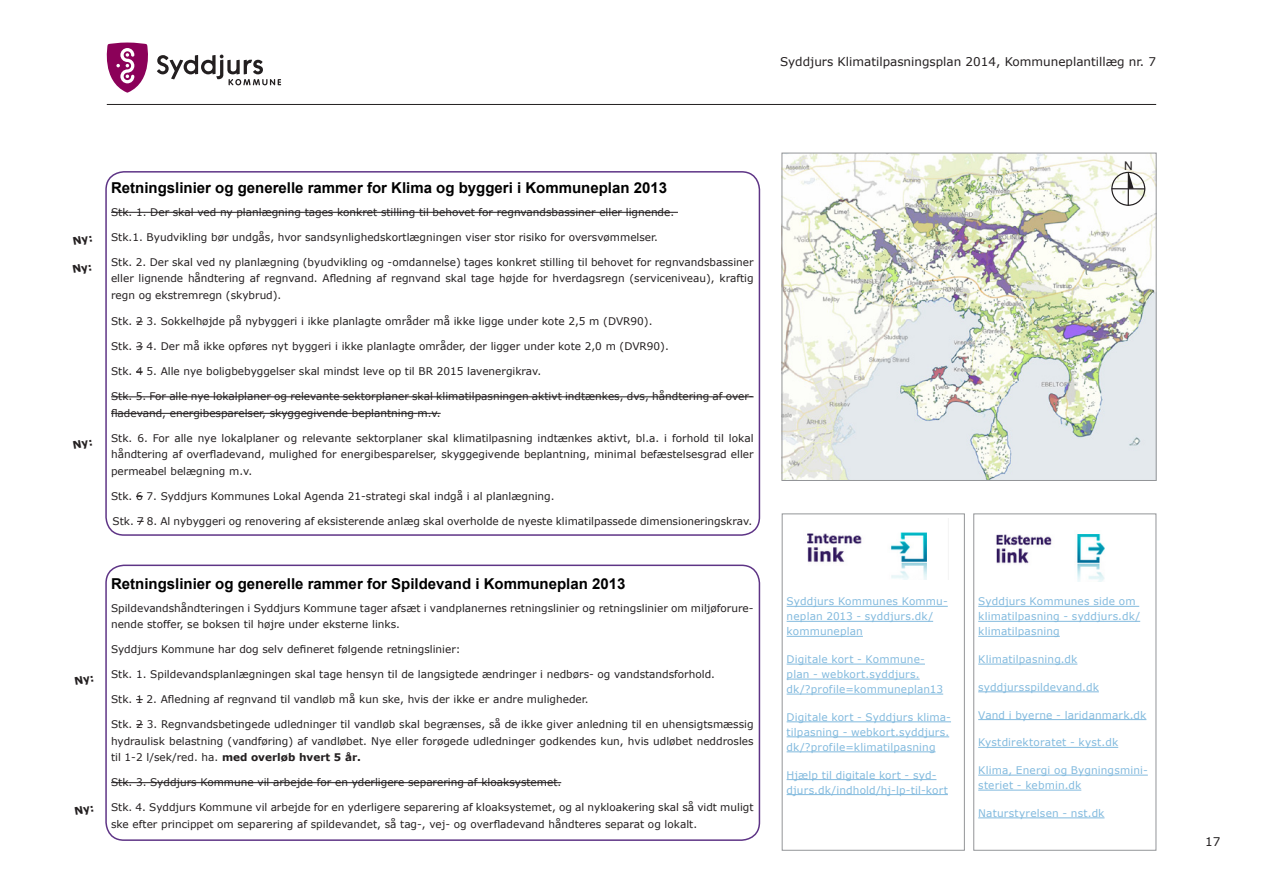
<style>
.page{position:relative;width:1263px;height:893px;background:#fff}
.page>*{position:absolute;margin:0;border:0;box-sizing:border-box;transform-origin:0 0}
.Overskrift_4{font:700 15px "Arial";color:#000}
.t1{font:12px "Verdana";color:#231f20}
.IHF-O4{font:12px "Arial";color:#231f20}
.Retningslinier{font:10.5px/16.5px "Verdana";color:#231f20}
.Link_tekst{font:10.5px/15px "Verdana";letter-spacing:.015em;color:#82bade}
.s1{font-weight:700}
</style>
<div class="page">
<hr style="left:107px;top:104px;width:1049px;height:1px;background:#231f20">
<svg style="left:107px;top:43px;width:174px;height:50px"></svg>
<hr style="left:978px;top:606px;width:161px;height:1px;background:#82bade">
<hr style="left:978px;top:621px;width:162px;height:1px;background:#82bade">
<hr style="left:978px;top:636px;width:82px;height:1px;background:#82bade">
<hr style="left:978px;top:664px;width:99px;height:1px;background:#82bade">
<hr style="left:978px;top:691px;width:121px;height:1px;background:#82bade">
<hr style="left:978px;top:719px;width:168px;height:1px;background:#82bade">
<hr style="left:978px;top:747px;width:140px;height:1px;background:#82bade">
<hr style="left:978px;top:775px;width:170px;height:1px;background:#82bade">
<hr style="left:978px;top:790px;width:103px;height:1px;background:#82bade">
<hr style="left:978px;top:817px;width:126px;height:1px;background:#82bade">
<div style="left:973px;top:514px;width:183px;height:336px;border:1px solid #939598"></div>
<img style="left:996px;top:534px;width:109px;height:47px">
<hr style="left:787px;top:606px;width:161px;height:1px;background:#82bade">
<hr style="left:787px;top:621px;width:146px;height:1px;background:#82bade">
<hr style="left:787px;top:636px;width:76px;height:1px;background:#82bade">
<hr style="left:787px;top:664px;width:138px;height:1px;background:#82bade">
<hr style="left:787px;top:679px;width:133px;height:1px;background:#82bade">
<hr style="left:787px;top:694px;width:156px;height:1px;background:#82bade">
<hr style="left:787px;top:721px;width:164px;height:1px;background:#82bade">
<hr style="left:787px;top:736px;width:162px;height:1px;background:#82bade">
<hr style="left:787px;top:751px;width:148px;height:1px;background:#82bade">
<hr style="left:787px;top:779px;width:149px;height:1px;background:#82bade">
<hr style="left:787px;top:794px;width:161px;height:1px;background:#82bade">
<div style="left:782px;top:514px;width:182px;height:336px;border:1px solid #939598"></div>
<img style="left:807px;top:532px;width:120px;height:47px">
<img style="left:784px;top:155px;width:370px;height:324px">
<div style="left:782px;top:153px;width:374px;height:328px;border:1px solid #939598"></div>
<div style="left:1111px;top:172px;width:34px;height:34px;border:1px solid #231f20;border-radius:50%"></div>
<hr style="left:1128px;top:172px;width:1px;height:34px;background:#231f20">
<hr style="left:1111px;top:188px;width:34px;height:1px;background:#231f20">
<svg style="left:1129px;top:172px;width:5px;height:17px"></svg>
<hr style="left:111px;top:782px;width:450px;height:1px;background:#231f20">
<div style="left:105px;top:565px;width:655px;height:276px;border:2px solid #5e3486;border-radius:18px"></div>
<hr style="left:111px;top:212px;width:567px;height:1px;background:#231f20">
<hr style="left:111px;top:397px;width:643px;height:1px;background:#231f20">
<hr style="left:111px;top:413px;width:303px;height:1px;background:#231f20">
<svg style="left:414px;top:413px;width:27px;height:1px"></svg>
<div style="left:105px;top:171px;width:655px;height:365px;border:2px solid #5e3486;border-radius:18px"></div>
<p class="t1" style="left:780px;top:54px;width:377px">Syddjurs Klimatilpasningsplan 2014, Kommuneplantillæg nr. 7</p>
<p class="Overskrift_4" style="left:111px;top:178px;width:557px">Retningslinier og generelle rammer for Klima og byggeri i Kommuneplan 2013</p>
<p class="Retningslinier" style="left:111px;top:203px;width:565px">Stk. 1. Der skal ved ny planlægning tages konkret stilling til behovet for regnvandsbassiner eller lignende.</p>
<p class="Retningslinier" style="left:111px;top:228px;width:548px">Stk.1. Byudvikling bør undgås, hvor sandsynlighedskortlægningen viser stor risiko for oversvømmelser.</p>
<p class="Retningslinier" style="left:111px;top:253px;width:644px;text-align:justify">Stk. 2. Der skal ved ny planlægning (byudvikling og -omdannelse) tages konkret stilling til behovet for regnvandsbassiner eller lignende håndtering af regnvand. Afledning af regnvand skal tage højde for hverdagsregn (serviceniveau), kraftig regn og ekstremregn (skybrud).</p>
<p class="Retningslinier" style="left:111px;top:313px;width:543px">Stk. 2 3. Sokkelhøjde på nybyggeri i ikke planlagte områder må ikke ligge under kote 2,5 m (DVR90).</p>
<p class="Retningslinier" style="left:111px;top:338px;width:559px">Stk. 3 4. Der må ikke opføres nyt byggeri i ikke planlagte områder, der ligger under kote 2,0 m (DVR90).</p>
<p class="Retningslinier" style="left:111px;top:363px;width:432px">Stk. 4 5. Alle nye boligbebyggelser skal mindst leve op til BR 2015 lavenergikrav.</p>
<p class="Retningslinier" style="left:111px;top:388px;width:644px">Stk. 5. For alle nye lokalplaner og relevante sektorplaner skal klimatilpasningen aktivt indtænkes, dvs, håndtering af over&shy;fladevand, energibesparelser, skyggegivende beplantning m.v.</p>
<p class="Retningslinier" style="left:111px;top:429px;width:644px;text-align:justify">Stk. 6. For alle nye lokalplaner og relevante sektorplaner skal klimatilpasning indtænkes aktivt, bl.a. i forhold til lokal håndtering af overfladevand, mulighed for energibesparelser, skyggegivende beplantning, minimal befæstelsesgrad eller permeabel belægning m.v.</p>
<p class="Retningslinier" style="left:111px;top:487px;width:445px">Stk. 6 7. Syddjurs Kommunes Lokal Agenda 21-strategi skal indgå i al planlægning.</p>
<p class="Retningslinier" style="left:113px;top:512px;width:641px">Stk. 7 8. Al nybyggeri og renovering af eksisterende anlæg skal overholde de nyeste klimatilpassede dimensioneringskrav.</p>
<p class="Overskrift_4" style="left:111px;top:574px;width:516px">Retningslinier og generelle rammer for Spildevand i Kommuneplan 2013</p>
<p class="Retningslinier" style="left:111px;top:599px;width:644px">Spildevandshåndteringen i Syddjurs Kommune tager afsæt i vandplanernes retningslinier og retningslinier om miljøforure&shy;nende stoffer, se boksen til højre under eksterne links.</p>
<p class="Retningslinier" style="left:111px;top:641px;width:351px">Syddjurs Kommune har dog selv defineret følgende retningslinier:</p>
<p class="Retningslinier" style="left:111px;top:666px;width:605px">Stk. 1. Spildevandsplanlægningen skal tage hensyn til de langsigtede ændringer i nedbørs- og vandstandsforhold.</p>
<p class="Retningslinier" style="left:111px;top:691px;width:479px">Stk. 1 2. Afledning af regnvand til vandløb må kun ske, hvis der ikke er andre muligheder.</p>
<p class="Retningslinier" style="left:111px;top:716px;width:644px;text-align:justify">Stk. 2 3. Regnvandsbetingede udledninger til vandløb skal begrænses, så de ikke giver anledning til en uhensigtsmæssig hydraulisk belastning (vandføring) af vandløbet. Nye eller forøgede udledninger godkendes kun, hvis udløbet neddrosles til 1-2 l/sek/red. ha. <span class="s1">med overløb hvert 5 år.</span></p>
<p class="Retningslinier" style="left:111px;top:774px;width:452px">Stk. 3. Syddjurs Kommune vil arbejde for en yderligere separering af kloaksystemet.</p>
<p class="Retningslinier" style="left:111px;top:799px;width:644px">Stk. 4. Syddjurs Kommune vil arbejde for en yderligere separering af kloaksystemet, og al nykloakering skal så vidt muligt ske efter princippet om separering af spildevandet, så tag-, vej- og overfladevand håndteres separat og lokalt.</p>
<p class="IHF-O4" style="left:1124px;top:158px;width:10px">N</p>
<p class="Link_tekst" style="left:787px;top:594px;width:163px">Syddjurs Kommunes Kommu&shy;neplan 2013 - syddjurs.dk/ kommuneplan</p>
<p class="Link_tekst" style="left:787px;top:651px;width:158px">Digitale kort - Kommune&shy;plan - webkort.syddjurs. dk/?profile=kommuneplan13</p>
<p class="Link_tekst" style="left:787px;top:709px;width:166px">Digitale kort - Syddjurs klima&shy;tilpasning - webkort.syddjurs. dk/?profile=klimatilpasning</p>
<p class="Link_tekst" style="left:787px;top:767px;width:163px">Hjælp til digitale kort - syd&shy;djurs.dk/indhold/hj-lp-til-kort</p>
<p class="Link_tekst" style="left:978px;top:594px;width:163px">Syddjurs Kommunes side om klimatilpasning - syddjurs.dk/ klimatilpasning</p>
<p class="Link_tekst" style="left:978px;top:651px;width:101px">Klimatilpasning.dk</p>
<p class="Link_tekst" style="left:978px;top:679px;width:122px">syddjursspildevand.dk</p>
<p class="Link_tekst" style="left:978px;top:707px;width:170px">Vand i byerne - laridanmark.dk</p>
<p class="Link_tekst" style="left:978px;top:735px;width:141px">Kystdirektoratet - kyst.dk</p>
<p class="Link_tekst" style="left:978px;top:762px;width:171px">Klima, Energi og Bygningsmini&shy;steriet - kebmin.dk</p>
<p class="Link_tekst" style="left:978px;top:805px;width:128px">Naturstyrelsen - nst.dk</p>
<p class="t1" style="left:1205px;top:834px;width:17px">17</p>
</div>
